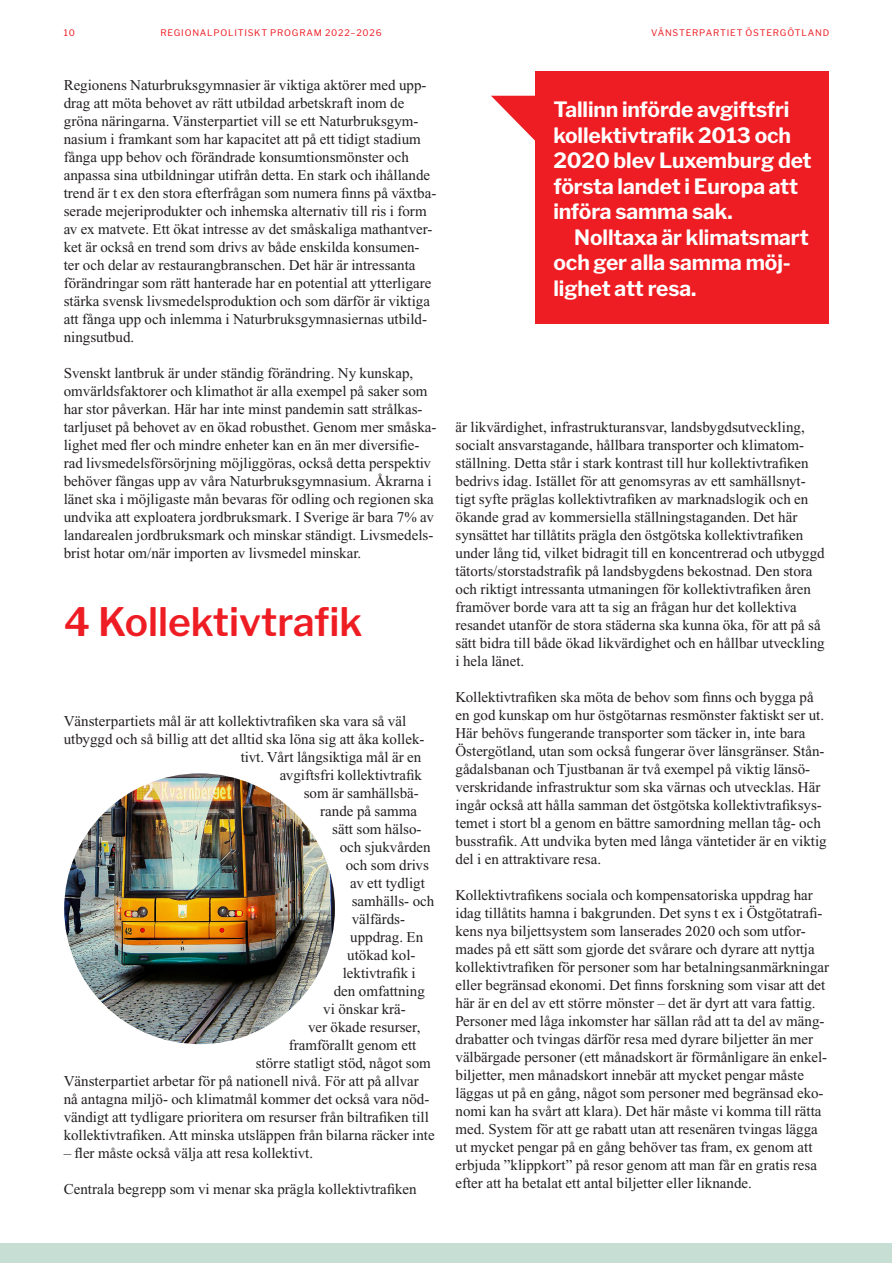
<style>
.page{position:relative;width:893px;height:1263px;background:#fff}
.page>*{position:absolute;margin:0;border:0;box-sizing:border-box;transform-origin:0 0}
.Rubrik_stor_Libre_Fr{font:600 39px "Libre Franklin";color:#ee1d23}
.Citat_Libre_Franklin{font:700 21px/25.5px "Libre Franklin";letter-spacing:-.005em;color:#fff}
.Bröd_Artikel_Times_1{font:15px/18px "Times New Roman";color:#231f20}
.t1{font:9px "Libre Franklin";letter-spacing:.085em;color:#ee1d23}
</style>
<div class="page">
<div style="left:0;top:1243px;width:892px;height:20px;background:#c6ded4"></div>
<svg style="left:491px;top:96px;width:44px;height:45px"></svg>
<div style="left:535px;top:72px;width:294px;height:252px;background:#ee1d23"></div>
<img style="left:64px;top:773px;width:271px;height:271px;border-radius:135px">
<p class="t1" style="left:64px;top:26px;width:13px">10</p>
<p class="t1" style="left:161px;top:26px;width:223px">REGIONALPOLITISKT PROGRAM 2022–2026</p>
<p class="t1" style="left:651px;top:26px;width:179px">VÄNSTERPARTIET ÖSTERGÖTLAND</p>
<p class="Bröd_Artikel_Times_1" style="left:64px;top:76px;width:374px">Regionens Naturbruksgymnasier är viktiga aktörer med upp&shy;drag att möta behovet av rätt utbildad arbetskraft inom de gröna näringarna. Vänsterpartiet vill se ett Naturbruksgym&shy;nasium i framkant som har kapacitet att på ett tidigt stadium fånga upp behov och förändrade konsumtionsmönster och anpassa sina utbildningar utifrån detta. En stark och ihållande trend är t ex den stora efterfrågan som numera finns på växtba&shy;serade mejeriprodukter och inhemska alternativ till ris i form av ex matvete. Ett ökat intresse av det småskaliga mathantver&shy;ket är också en trend som drivs av både enskilda konsumen&shy;ter och delar av restaurangbranschen. Det här är intressanta förändringar som rätt hanterade har en potential att ytterligare stärka svensk livsmedelsproduktion och som därför är viktiga att fånga upp och inlemma i Naturbruksgymnasiernas utbild&shy;ningsutbud.</p>
<p class="Bröd_Artikel_Times_1" style="left:64px;top:364px;width:374px">Svenskt lantbruk är under ständig förändring. Ny kunskap, omvärldsfaktorer och klimathot är alla exempel på saker som har stor påverkan. Här har inte minst pandemin satt strålkas&shy;tarljuset på behovet av en ökad robusthet. Genom mer småska&shy;lighet med fler och mindre enheter kan en än mer diversifie&shy;rad livsmedelsförsörjning möjliggöras, också detta perspektiv behöver fångas upp av våra Naturbruksgymnasium. Åkrarna i länet ska i möjligaste mån bevaras för odling och regionen ska undvika att exploatera jordbruksmark. I Sverige är bara 7% av landarealen jordbruksmark och minskar ständigt. Livsmedels&shy;brist hotar om/när importen av livsmedel minskar.</p>
<p class="Rubrik_stor_Libre_Fr" style="left:64px;top:591px;width:300px">4 Kollektivtrafik</p>
<p class="Bröd_Artikel_Times_1" style="left:64px;top:712px;width:344px">Vänsterpartiets mål är att kollektivtrafiken ska vara så väl</p>
<p class="Bröd_Artikel_Times_1" style="left:64px;top:730px;width:362px">utbyggd och så billig att det alltid ska löna sig att åka kollek-</p>
<p class="Bröd_Artikel_Times_1" style="left:241px;top:748px;width:182px">tivt. Vårt långsiktiga mål är en</p>
<p class="Bröd_Artikel_Times_1" style="left:280px;top:766px;width:144px">avgiftsfri kollektivtrafik</p>
<p class="Bröd_Artikel_Times_1" style="left:304px;top:784px;width:117px">som är samhällsbä-</p>
<p class="Bröd_Artikel_Times_1" style="left:320px;top:802px;width:98px">rande på samma</p>
<p class="Bröd_Artikel_Times_1" style="left:332px;top:820px;width:91px">sätt som hälso-</p>
<p class="Bröd_Artikel_Times_1" style="left:340px;top:838px;width:92px">och sjukvården</p>
<p class="Bröd_Artikel_Times_1" style="left:346px;top:856px;width:85px">och som drivs</p>
<p class="Bröd_Artikel_Times_1" style="left:350px;top:874px;width:76px">av ett tydligt</p>
<p class="Bröd_Artikel_Times_1" style="left:352px;top:892px;width:84px">samhälls- och</p>
<p class="Bröd_Artikel_Times_1" style="left:352px;top:910px;width:55px">välfärds-</p>
<p class="Bröd_Artikel_Times_1" style="left:350px;top:928px;width:74px">uppdrag. En</p>
<p class="Bröd_Artikel_Times_1" style="left:347px;top:946px;width:70px">utökad kol-</p>
<p class="Bröd_Artikel_Times_1" style="left:343px;top:964px;width:75px">lektivtrafik i</p>
<p class="Bröd_Artikel_Times_1" style="left:334px;top:982px;width:93px">den omfattning</p>
<p class="Bröd_Artikel_Times_1" style="left:323px;top:1000px;width:84px">vi önskar krä-</p>
<p class="Bröd_Artikel_Times_1" style="left:308px;top:1018px;width:114px">ver ökade resurser,</p>
<p class="Bröd_Artikel_Times_1" style="left:289px;top:1036px;width:129px">framförallt genom ett</p>
<p class="Bröd_Artikel_Times_1" style="left:256px;top:1054px;width:177px">större statligt stöd, något som</p>
<p class="Bröd_Artikel_Times_1" style="left:64px;top:1072px;width:356px">Vänsterpartiet arbetar för på nationell nivå. För att på allvar</p>
<p class="Bröd_Artikel_Times_1" style="left:64px;top:1090px;width:367px">nå antagna miljö- och klimatmål kommer det också vara nöd-</p>
<p class="Bröd_Artikel_Times_1" style="left:64px;top:1108px;width:367px">vändigt att tydligare prioritera om resurser från biltrafiken till</p>
<p class="Bröd_Artikel_Times_1" style="left:64px;top:1126px;width:372px">kollektivtrafiken. Att minska utsläppen från bilarna räcker inte</p>
<p class="Bröd_Artikel_Times_1" style="left:64px;top:1144px;width:251px">– fler måste också välja att resa kollektivt.</p>
<p class="Bröd_Artikel_Times_1" style="left:64px;top:1180px;width:354px">Centrala begrepp som vi menar ska prägla kollektivtrafiken</p>
<p class="Citat_Libre_Franklin" style="left:553px;top:95px;width:260px">Tallinn införde avgiftsfri kollektivtrafik 2013 och<br>2020 blev Luxemburg det första landet i Europa att införa samma sak.</p>
<p class="Citat_Libre_Franklin" style="left:553px;top:223px;width:257px;text-indent:21px">Nolltaxa är klimatsmart och ger alla samma möj&shy;lighet att resa.</p>
<p class="Bröd_Artikel_Times_1" style="left:455px;top:418px;width:371px">är likvärdighet, infrastrukturansvar, landsbygdsutveckling, socialt ansvarstagande, hållbara transporter och klimatom&shy;ställning. Detta står i stark kontrast till hur kollektivtrafiken bedrivs idag. Istället för att genomsyras av ett samhällsnyt&shy;tigt syfte präglas kollektivtrafiken av marknadslogik och en ökande grad av kommersiella ställningstaganden. Det här synsättet har tillåtits prägla den östgötska kollektivtrafiken under lång tid, vilket bidragit till en koncentrerad och utbyggd tätorts/storstadstrafik på landsbygdens bekostnad. Den stora och riktigt intressanta utmaningen för kollektivtrafiken åren framöver borde vara att ta sig an frågan hur det kollektiva resandet utanför de stora städerna ska kunna öka, för att på så sätt bidra till både ökad likvärdighet och en hållbar utveckling i hela länet.</p>
<p class="Bröd_Artikel_Times_1" style="left:455px;top:688px;width:373px">Kollektivtrafiken ska möta de behov som finns och bygga på en god kunskap om hur östgötarnas resmönster faktiskt ser ut.<br>Här behövs fungerande transporter som täcker in, inte bara Östergötland, utan som också fungerar över länsgränser. Stån&shy;gådalsbanan och Tjustbanan är två exempel på viktig länsö&shy;verskridande infrastruktur som ska värnas och utvecklas. Här ingår också att hålla samman det östgötska kollektivtrafiksys&shy;temet i stort bl a genom en bättre samordning mellan tåg- och busstrafik. Att undvika byten med långa väntetider är en viktig del i en attraktivare resa.</p>
<p class="Bröd_Artikel_Times_1" style="left:455px;top:886px;width:375px">Kollektivtrafikens sociala och kompensatoriska uppdrag har idag tillåtits hamna i bakgrunden. Det syns t ex i Östgötatrafi&shy;kens nya biljettsystem som lanserades 2020 och som utfor&shy;mades på ett sätt som gjorde det svårare och dyrare att nyttja kollektivtrafiken för personer som har betalningsanmärkningar eller begränsad ekonomi. Det finns forskning som visar att det här är en del av ett större mönster – det är dyrt att vara fattig.<br>Personer med låga inkomster har sällan råd att ta del av mäng&shy;drabatter och tvingas därför resa med dyrare biljetter än mer välbärgade personer (ett månadskort är förmånligare än enkel&shy;biljetter, men månadskort innebär att mycket pengar måste läggas ut på en gång, något som personer med begränsad eko&shy;nomi kan ha svårt att klara). Det här måste vi komma till rätta med. System för att ge rabatt utan att resenären tvingas lägga ut mycket pengar på en gång behöver tas fram, ex genom att erbjuda ”klippkort” på resor genom att man får en gratis resa efter att ha betalat ett antal biljetter eller liknande.</p>
</div>
